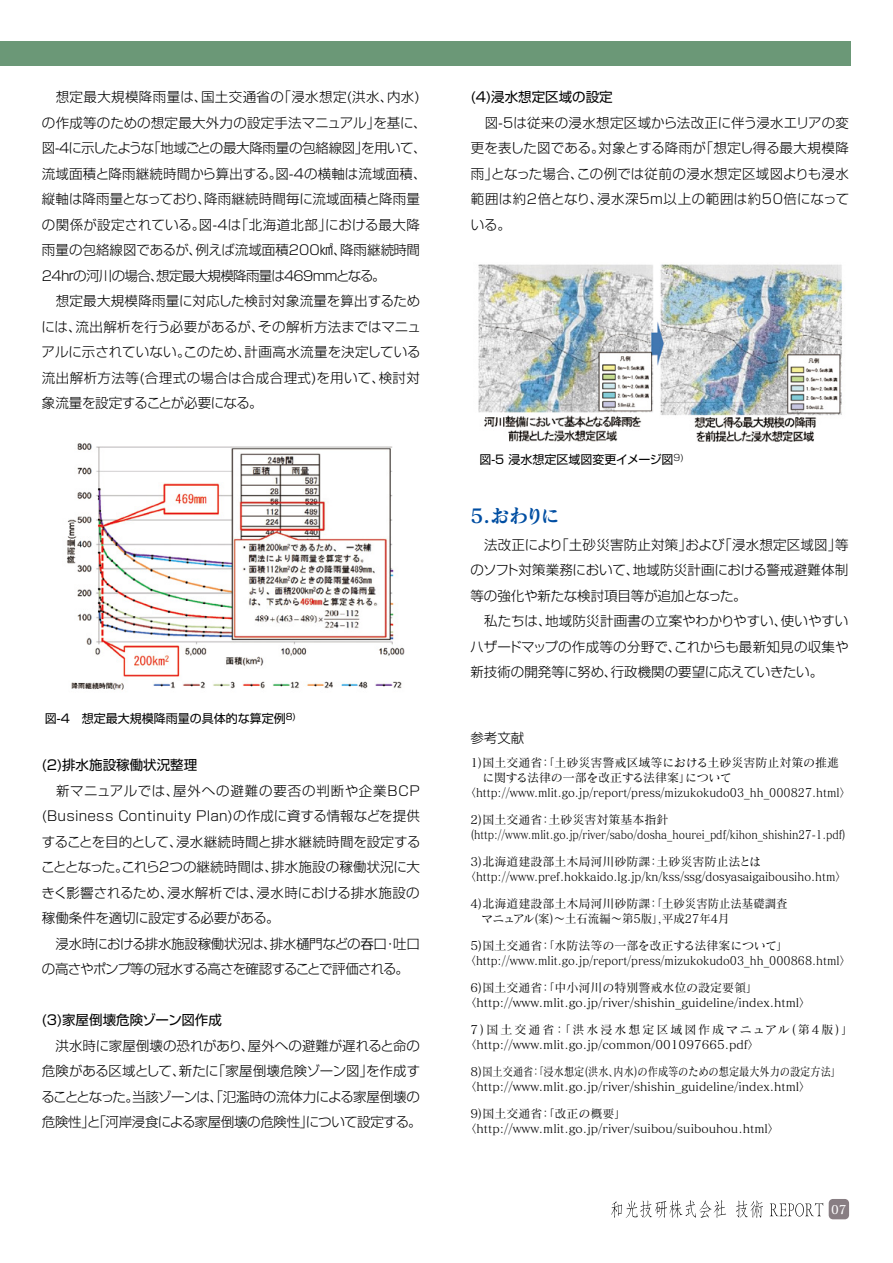
<style>
.page{position:relative;width:893px;height:1263px;background:#fff}
.page>*{position:absolute;margin:0;border:0;box-sizing:border-box;transform-origin:0 0}
.t1{font:19.5px "Matisse Pro B";color:#004ea2}
.t2{font:300 13.5px/25.5px "Shin Go Pro";letter-spacing:-.005em;color:#000;text-align:justify}
.t3{font:300 13.5px/25.5px "Shin Go Pro";letter-spacing:-.045em;color:#000}
.t4{font:13.5px "Shin Go Pro";color:#000}
.t5{font:12px/15px "Matisse Pro M";color:#000}
.t6{font:12px "Matisse Pro M";color:#000;scale:.93 1}
.t7{font:12px "Shin Go Pro";color:#000}
.t8{font:12px "Matisse Pro M";letter-spacing:-.02em;color:#000}
.t9{font:12px "Matisse Pro DB";color:#fff}
.s1{font-family:"Koz Go Pro";font-weight:400}
</style>
<div class="page">
<div style="left:829px;top:1199px;width:20px;height:20px;background:#887e83;border-radius:4px"></div>
<div style="left:0;top:42px;width:850px;height:24px;background:#6b9877"></div>
<svg style="left:611px;top:1200px;width:115px;height:18px"></svg>
<svg style="left:736px;top:1200px;width:27px;height:18px"></svg>
<svg style="left:770px;top:1203px;width:53px;height:13px"></svg>
<img style="left:478px;top:264px;width:364px;height:178px">
<img style="left:66px;top:443px;width:339px;height:247px">
<p class="t2" style="left:41px;top:83px;width:387px;text-align:left">　想定最大規模降雨量は、国土交通省の「浸水想定(洪水、内水)の作成等のための想定最大外力の設定手法マニュアル」を基に、図-4に示したような「地域ごとの最大降雨量の包絡線図」を用いて、流域面積と降雨継続時間から算出する。図-4の横軸は流域面積、縦軸は降雨量となっており、降雨継続時間毎に流域面積と降雨量の関係が設定されている。図-4は「北海道北部」における最大降雨量の包絡線図であるが、例えば流域面積200㎢、降雨継続時間24hrの河川の場合、想定最大規模降雨量は469mmとなる。<br>　想定最大規模降雨量に対応した検討対象流量を算出するためには、流出解析を行う必要があるが、その解析方法まではマニュアルに示されていない。このため、計画高水流量を決定している流出解析方法等(合理式の場合は合成合理式)を用いて、検討対象流量を設定することが必要になる。</p>
<p class="t4" style="left:471px;top:86px;width:143px">(4)浸水想定区域の設定</p>
<p class="t2" style="left:471px;top:108px;width:380px">　図-5は従来の浸水想定区域から法改正に伴う浸水エリアの変更を表した図である。対象とする降雨が「想定し得る最大規模降雨」となった場合、この例では従前の浸水想定区域図よりも浸水範囲は約2倍となり、浸水深5ｍ以上の範囲は約50倍になっている。</p>
<p class="t7" style="left:479px;top:449px;width:206px">図-5 浸水想定区域図変更イメージ図<sup>9)</sup></p>
<p class="t7" style="left:45px;top:708px;width:252px">図-4　想定最大規模降雨量の具体的な算定例<sup>8)</sup></p>
<p class="t4" style="left:42px;top:754px;width:157px">(2)排水施設稼働状況整理</p>
<p class="t2" style="left:41px;top:776px;width:381px">　新マニュアルでは、屋外への避難の要否の判断や企業BCP (Business Continuity Plan)の作成に資する情報などを提供することを目的として、浸水継続時間と排水継続時間を設定することとなった。これら2つの継続時間は、排水施設の稼働状況に大きく影響されるため、浸水解析では、浸水時における排水施設の稼働条件を適切に設定する必要がある。</p>
<p class="t3" style="left:42px;top:929px;width:379px;text-indent:14px">浸水時における排水施設稼働状況は、排水樋門などの<span class="s1">吞</span>口・吐口の高さやポンプ等の冠水する高さを確認することで評価される。</p>
<p class="t4" style="left:42px;top:1009px;width:182px">(3)家屋倒壊危険ゾーン図作成</p>
<p class="t2" style="left:41px;top:1031px;width:382px">　洪水時に家屋倒壊の恐れがあり、屋外への避難が遅れると命の危険がある区域として、新たに「家屋倒壊危険ゾーン図」を作成することとなった。当該ゾーンは、「氾濫時の流体力による家屋倒壊の危険性」と「河岸浸食による家屋倒壊の危険性」について設定する。</p>
<h1 class="t1" style="left:470px;top:503px;width:91px">5.おわりに</h1>
<p class="t2" style="left:470px;top:530px;width:380px;text-align:left">　法改正により「土砂災害防止対策」および「浸水想定区域図」等のソフト対策業務において、地域防災計画における警戒避難体制等の強化や新たな検討項目等が追加となった。<br>　私たちは、地域防災計画書の立案やわかりやすい、使いやすいハザードマップの作成等の分野で、これからも最新知見の収集や新技術の開発等に努め、行政機関の要望に応えていきたい。</p>
<p class="t2" style="left:470px;top:723px;width:55px">参考文献</p>
<p class="t5" style="left:470px;top:755px;width:370px">1)国土交通省：「土砂災害警戒区域等における土砂災害防止対策の推進</p>
<p class="t8" style="left:470px;top:770px;width:263px">　に関する法律の一部を改正する法律案」について</p>
<p class="t6" style="left:465px;top:785px;width:416px">〈http://www.mlit.go.jp/report/press/mizukokudo03_hh_000827.html〉</p>
<p class="t5" style="left:470px;top:812px;width:377px">2)国土交通省：土砂災害対策基本指針(http://www.mlit.go.jp/river/sabo/dosha_hourei_pdf/kihon_shishin27-1.pdf)</p>
<p class="t5" style="left:465px;top:854px;width:383px;text-indent:6px">3)北海道建設部土木局河川砂防課：土砂災害防止法とは〈http://www.pref.hokkaido.lg.jp/kn/kss/ssg/dosyasaigaibousiho.htm〉</p>
<p class="t5" style="left:482px;top:896px;width:307px;text-indent:-11px">4)北海道建設部土木局河川砂防課：「土砂災害防止法基礎調査マニュアル(案)～土石流編～第5版」,平成27年4月</p>
<p class="t5" style="left:465px;top:938px;width:387px;text-indent:6px">5)国土交通省：「水防法等の一部を改正する法律案について」〈http://www.mlit.go.jp/report/press/mizukokudo03_hh_000868.html〉</p>
<p class="t5" style="left:464px;top:980px;width:348px;text-indent:6px">6)国土交通省：「中小河川の特別警戒水位の設定要領」〈http://www.mlit.go.jp/river/shishin_guideline/index.html〉</p>
<p class="t5" style="left:464px;top:1022px;width:391px;text-indent:6px">7)国土交通省：「洪水浸水想定区域図作成マニュアル(第4版)」〈http://www.mlit.go.jp/common/001097665.pdf〉</p>
<p class="t5" style="left:464px;top:1064px;width:378px;text-indent:6px">8)国土交通省：「浸水想定(洪水、内水)の作成等のための想定最大外力の設定方法」〈http://www.mlit.go.jp/river/shishin_guideline/index.html〉</p>
<p class="t5" style="left:464px;top:1106px;width:317px;text-indent:6px">9)国土交通省：「改正の概要」〈http://www.mlit.go.jp/river/suibou/suibouhou.html〉</p>
<p class="t9" style="left:831px;top:1201px;width:17px">07</p>
</div>
